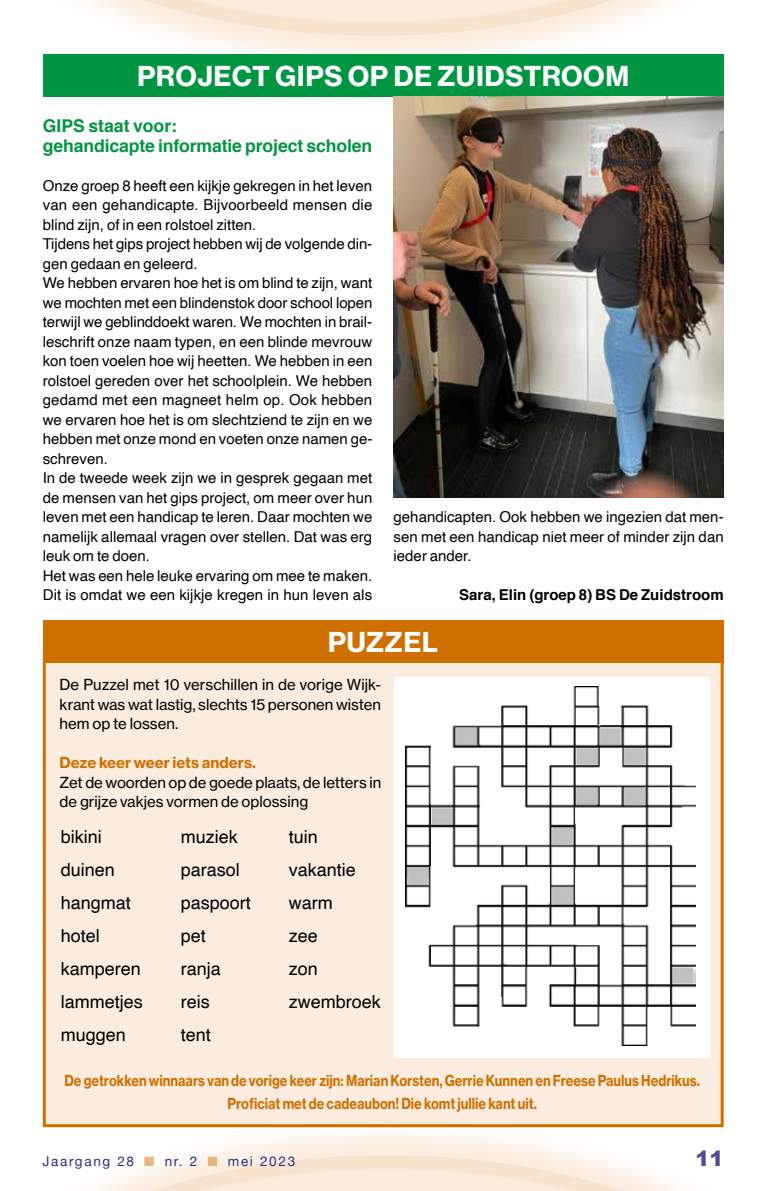
<style>
.page{position:relative;width:766px;height:1191px;background:#fff}
.page>*{position:absolute;margin:0;border:0;box-sizing:border-box;transform-origin:0 0}
.t1{font:27px "N Haas Grotesk TX Pro 75 Bd";letter-spacing:.01em;color:#fff}
.t2{font:900 21px "Arial";color:#4f4b96}
.t3{font:18px "Helvetica";color:#000}
.t4{font:700 17.7px/19.5px "Helvetica";letter-spacing:-.01em;color:#009641}
.t5{font:15px/19.5px "Helvetica";color:#000}
.t6{font:15px/19.5px "N Haas Grotesk TX Pro 55 Rg";letter-spacing:-.005em;color:#000;text-align:justify}
.t7{font:15px/23.7px "N Haas Grotesk TX Pro 75 Bd";color:#cf6f00;text-align:center;scale:.85 1}
.t8{font:700 15px "Helvetica";color:#000}
.t9{font:15px "N Haas Grotesk TX Pro 75 Bd";color:#cf6f00}
.t10{font:13.5px "Helvetica Neue";letter-spacing:.125em;color:#2a2d82}
.s1{color:#e9b682}
</style>
<div class="page">
<img style="left:42px;top:1109px;width:682px;height:82px">
<img style="left:86px;top:0;width:638px;height:82px">
<div style="left:43px;top:652px;width:680px;height:475px;background:#faecde;border:3px solid #cf6f00"></div>
<div style="left:43px;top:620px;width:680px;height:42px;background:#cf6f00"></div>
<div style="left:43px;top:54px;width:680px;height:43px;background:#009641"></div>
<img style="left:393px;top:97px;width:330px;height:400px">
<div style="left:393px;top:677px;width:316px;height:381px;background:#fff"></div>
<img style="left:405px;top:686px;width:290px;height:359px">
<h1 class="t1" style="left:137px;top:59px;width:493px">PROJECT GIPS OP DE ZUIDSTROOM</h1>
<p class="t4" style="left:43px;top:116px;width:331px">GIPS staat voor:<br>gehandicapte informatie project scholen</p>
<p class="t5" style="left:43px;top:176px;width:331px">Onze groep 8 heeft een kijkje gekregen in het leven van een gehandicapte. Bijvoorbeeld mensen die blind zijn, of in een rolstoel zitten.<br>Tijdens het gips project hebben wij de volgende din&shy;gen gedaan en geleerd.<br>We hebben ervaren hoe het is om blind te zijn, want we mochten met een blindenstok door school lopen terwijl we geblinddoekt waren. We mochten in brail&shy;leschrift onze naam typen, en een blinde mevrouw kon toen voelen hoe wij heetten. We hebben in een rolstoel gereden over het schoolplein. We hebben gedamd met een magneet helm op. Ook hebben we ervaren hoe het is om slechtziend te zijn en we hebben met onze mond en voeten onze namen ge&shy;schreven.<br>In de tweede week zijn we in gesprek gegaan met de mensen van het gips project, om meer over hun leven met een handicap te leren. Daar mochten we namelijk allemaal vragen over stellen. Dat was erg leuk om te doen.<br>Het was een hele leuke ervaring om mee te maken.<br>Dit is omdat we een kijkje kregen in hun leven als</p>
<p class="t5" style="left:393px;top:507px;width:331px;text-align:justify">gehandicapten. Ook hebben we ingezien dat men&shy;sen met een handicap niet meer of minder zijn dan ieder ander.</p>
<p class="t8" style="left:459px;top:583px;width:266px">Sara, Elin (groep 8) BS De Zuidstroom</p>
<h1 class="t1" style="left:327px;top:625px;width:112px">PUZZEL</h1>
<p class="t6" style="left:60px;top:675px;width:323px">De Puzzel met 10 verschillen in de vorige Wijk&shy;krant was wat lastig, slechts 15 personen wisten hem op te lossen.</p>
<p class="t9" style="left:60px;top:753px;width:198px">Deze keer weer iets anders.</p>
<p class="t6" style="left:60px;top:772px;width:323px">Zet de woorden op de goede plaats, de letters in de grijze vakjes vormen de oplossing</p>
<p class="t3" style="left:61px;top:822px;width:43px">bikini</p>
<p class="t3" style="left:181px;top:822px;width:59px">muziek</p>
<p class="t3" style="left:289px;top:822px;width:31px">tuin</p>
<p class="t3" style="left:61px;top:855px;width:56px">duinen</p>
<p class="t3" style="left:181px;top:855px;width:61px">parasol</p>
<p class="t3" style="left:289px;top:855px;width:69px">vakantie</p>
<p class="t3" style="left:61px;top:888px;width:72px">hangmat</p>
<p class="t3" style="left:181px;top:888px;width:72px">paspoort</p>
<p class="t3" style="left:289px;top:888px;width:45px">warm</p>
<p class="t3" style="left:61px;top:921px;width:41px">hotel</p>
<p class="t3" style="left:181px;top:921px;width:27px">pet</p>
<p class="t3" style="left:289px;top:921px;width:31px">zee</p>
<p class="t3" style="left:61px;top:954px;width:82px">kamperen</p>
<p class="t3" style="left:181px;top:954px;width:42px">ranja</p>
<p class="t3" style="left:289px;top:954px;width:31px">zon</p>
<p class="t3" style="left:61px;top:987px;width:84px">lammetjes</p>
<p class="t3" style="left:181px;top:987px;width:30px">reis</p>
<p class="t3" style="left:289px;top:987px;width:94px">zwembroek</p>
<p class="t3" style="left:61px;top:1020px;width:67px">muggen</p>
<p class="t3" style="left:181px;top:1020px;width:32px">tent</p>
<p class="t7" style="left:64px;top:1068px;width:749px">De getrokken winnaars van de vorige keer zijn: Marian Korsten, Gerrie Kunnen en Freese Paulus Hedrikus.<br>Proficiat met de cadeaubon! Die komt jullie kant uit.</p>
<p class="t10" style="left:43px;top:1151px;width:254px">Jaargang 28 <span class="s1">■</span> nr. 2 <span class="s1">■</span> mei 2023</p>
<h2 class="t2" style="left:695px;top:1143px;width:30px">11</h2>
</div>
